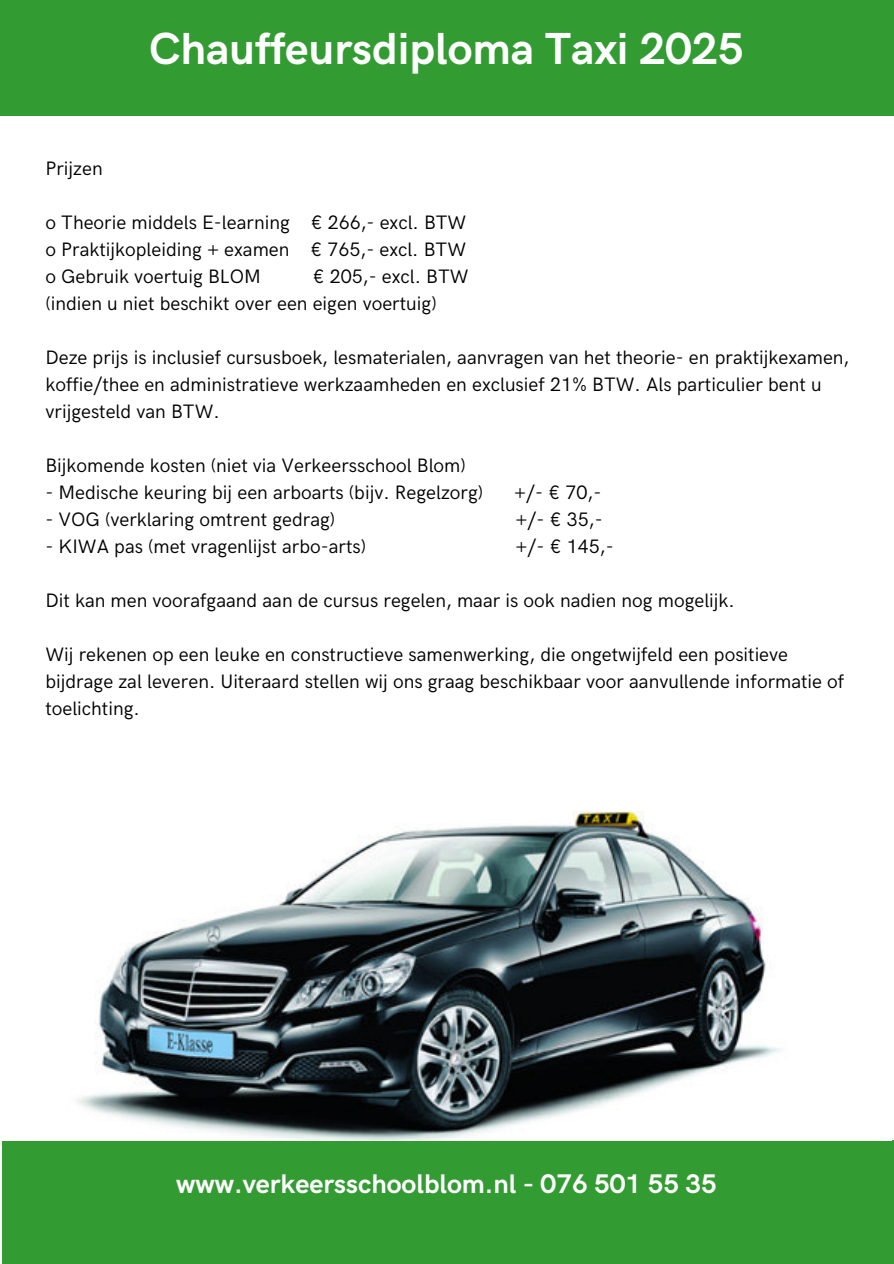
<style>
.page{position:relative;width:894px;height:1264px;background:#fff}
.page>*{position:absolute;margin:0;border:0;box-sizing:border-box;transform-origin:0 0}
.t1{font:700 45px "HK Grotesk";color:#fff}
.t2{font:700 27px "HK Grotesk";color:#fff}
.t3{font:19.5px/27px "HK Grotesk";color:#000}
</style>
<div class="page">
<div style="left:0;top:0;width:893px;height:116px;background:#329c32"></div>
<div style="left:2px;top:1139px;width:891px;height:124px;background:#329c32"></div>
<img style="left:2px;top:810px;width:889px;height:330px">
<p class="t1" style="left:149px;top:24px;width:596px">Chauffeursdiploma Taxi 2025</p>
<h1 class="t3" style="left:45px;top:155px;width:59px">Prijzen</h1>
<p class="t3" style="left:45px;top:209px;width:422px">o Theorie middels E-learning € 266,- excl. BTW</p>
<p class="t3" style="left:45px;top:236px;width:422px">o Praktijkopleiding + examen € 765,- excl. BTW</p>
<p class="t3" style="left:45px;top:263px;width:217px">o Gebruik voertuig BLOM</p>
<p class="t3" style="left:312px;top:263px;width:157px">€ 205,- excl. BTW</p>
<p class="t3" style="left:45px;top:290px;width:392px">(indien u niet beschikt over een eigen voertuig)</p>
<p class="t3" style="left:45px;top:344px;width:805px">Deze prijs is inclusief cursusboek, lesmaterialen, aanvragen van het theorie- en praktijkexamen, koffie/thee en administratieve werkzaamheden en exclusief 21% BTW. Als particulier bent u vrijgesteld van BTW.</p>
<p class="t3" style="left:45px;top:452px;width:422px">Bijkomende kosten (niet via Verkeersschool Blom)</p>
<p class="t3" style="left:45px;top:479px;width:439px">- Medische keuring bij een arboarts (bijv. Regelzorg)</p>
<p class="t3" style="left:514px;top:479px;width:89px">+/- € 70,-</p>
<p class="t3" style="left:45px;top:506px;width:291px">- VOG (verklaring omtrent gedrag)</p>
<p class="t3" style="left:515px;top:506px;width:89px">+/- € 35,-</p>
<p class="t3" style="left:45px;top:533px;width:322px">- KIWA pas (met vragenlijst arbo-arts)</p>
<p class="t3" style="left:515px;top:533px;width:100px">+/- € 145,-</p>
<p class="t3" style="left:45px;top:587px;width:690px">Dit kan men voorafgaand aan de cursus regelen, maar is ook nadien nog mogelijk.</p>
<p class="t3" style="left:45px;top:641px;width:800px">Wij rekenen op een leuke en constructieve samenwerking, die ongetwijfeld een positieve bijdrage zal leveren. Uiteraard stellen wij ons graag beschikbaar voor aanvullende informatie of toelichting.</p>
<p class="t2" style="left:176px;top:1168px;width:542px">www.verkeersschoolblom.nl - 076 501 55 35</p>
</div>
